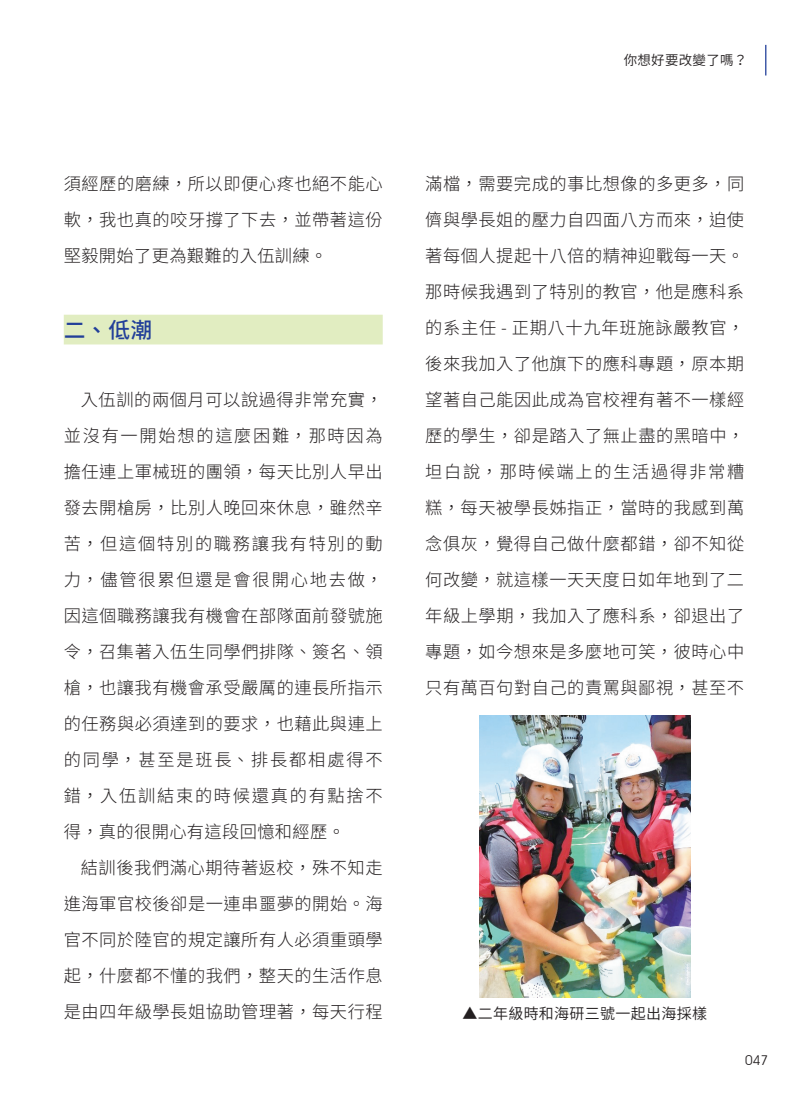
<style>
.page{position:relative;width:808px;height:1106px;background:#fff}
.page>*{position:absolute;margin:0;border:0;box-sizing:border-box;transform-origin:0 0}
.t1{font:500 21.75px "Noto Sans CJ Ktc";color:#223f99}
.t2{font:300 17.25px/36px "Noto Sans CJ Ktc";letter-spacing:.03em;color:#231f20;text-align:justify}
.t3{font:600 15px "Noto Sans CJ Ktc";letter-spacing:.02em;color:#231f20}
.t4{font:600 13.5px "Noto Sans CJ Ktc";letter-spacing:.02em;color:#231f20}
.t5{font:13.5px "Avant Garde IT Cby BT";color:#231f20}
</style>
<div class="page">
<div style="left:64px;top:315px;width:319px;height:29px;background:#e1edc1"></div>
<img style="left:479px;top:715px;width:211px;height:282px">
<hr style="left:765px;top:45px;width:1px;height:30px;background:#223f99">
<p class="t2" style="left:64px;top:166px;width:320px">須經歷的磨練，所以即便心疼也絕不能心軟，我也真的咬牙撐了下去，並帶著這份堅毅開始了更為艱難的入伍訓練。</p>
<p class="t1" style="left:64px;top:317px;width:90px">二、低潮</p>
<p class="t2" style="left:64px;top:382px;width:321px;text-indent:17px">入伍訓的兩個月可以說過得非常充實，並沒有一開始想的這麼困難，那時因為擔任連上軍械班的團領，每天比別人早出發去開槍房，比別人晚回來休息，雖然辛苦，但這個特別的職務讓我有特別的動力，儘管很累但還是會很開心地去做，因這個職務讓我有機會在部隊面前發號施令，召集著入伍生同學們排隊、簽名、領槍，也讓我有機會承受嚴厲的連長所指示的任務與必須達到的要求，也藉此與連上的同學，甚至是班長、排長都相處得不錯，入伍訓結束的時候還真的有點捨不得，真的很開心有這段回憶和經歷。</p>
<p class="t2" style="left:64px;top:850px;width:321px;text-indent:17px">結訓後我們滿心期待著返校，殊不知走進海軍官校後卻是一連串噩夢的開始。海官不同於陸官的規定讓所有人必須重頭學起，什麼都不懂的我們，整天的生活作息是由四年級學長姐協助管理著，每天行程</p>
<p class="t4" style="left:624px;top:52px;width:125px">你想好要改變了嗎？</p>
<p class="t2" style="left:425px;top:166px;width:321px">滿檔，需要完成的事比想像的多更多，同儕與學長姐的壓力自四面八方而來，迫使著每個人提起十八倍的精神迎戰每一天。那時候我遇到了特別的教官，他是應科系的系主任 - 正期八十九年班施詠嚴教官，後來我加入了他旗下的應科專題，原本期望著自己能因此成為官校裡有著不一樣經歷的學生，卻是踏入了無止盡的黑暗中，坦白說，那時候端上的生活過得非常糟糕，每天被學長姊指正，當時的我感到萬念俱灰，覺得自己做什麼都錯，卻不知從何改變，就這樣一天天度日如年地到了二年級上學期，我加入了應科系，卻退出了專題，如今想來是多麼地可笑，彼時心中只有萬百句對自己的責罵與鄙視，甚至不</p>
<p class="t3" style="left:462px;top:1005px;width:246px">▲二年級時和海研三號一起出海採樣</p>
<p class="t5" style="left:745px;top:1051px;width:24px">047</p>
</div>
